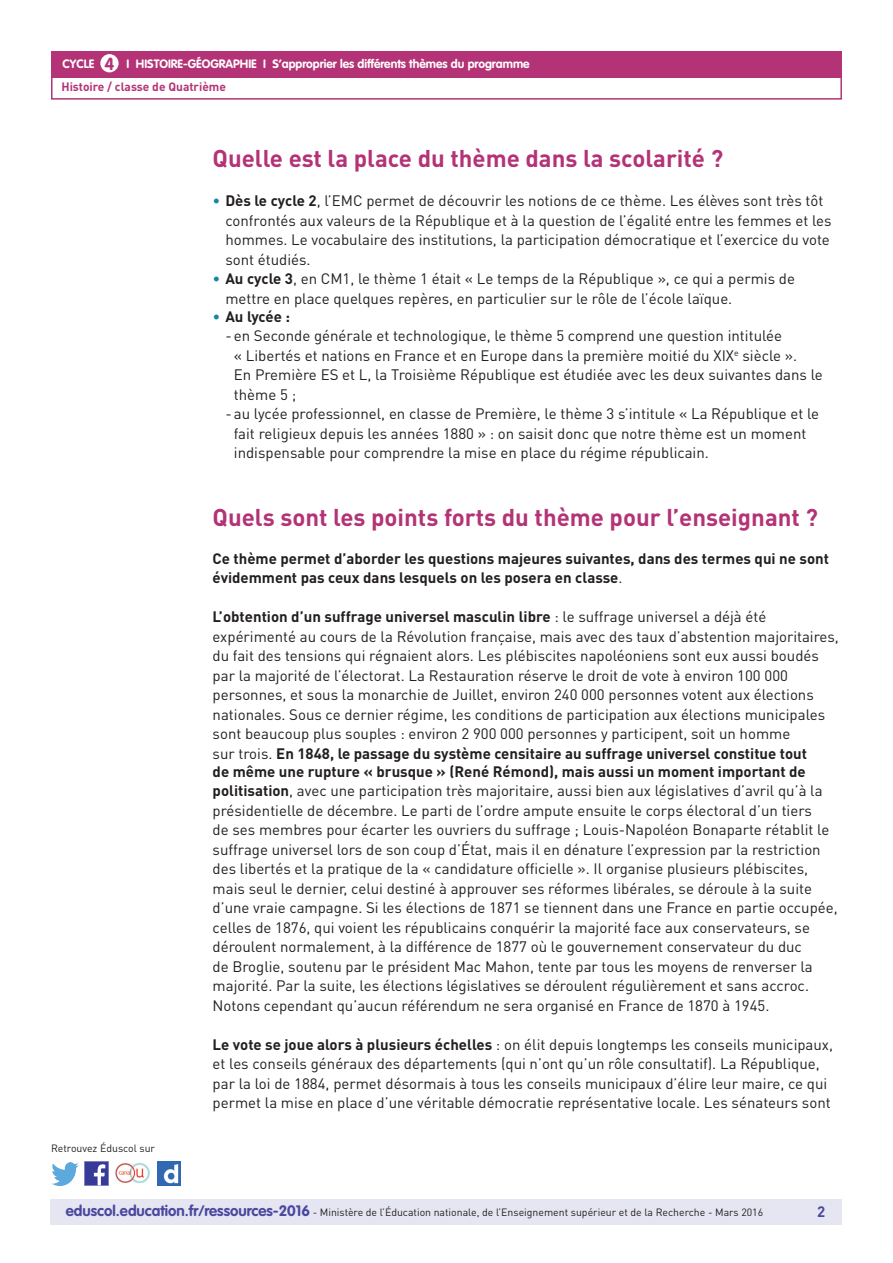
<style>
.page{position:relative;width:893px;height:1263px;background:#fff}
.page>*{position:absolute;margin:0;border:0;box-sizing:border-box;transform-origin:0 0}
.t1{font:700 24px "DIN Pro";color:#b43376}
.t2{font:15px/19.5px "DIN Pro";color:#231f20}
.t3{font:700 15px/19.5px "DIN Pro";color:#231f20}
.t4{font:700 15px "DIN Pro";color:#4a489e}
.t5{font:700 12px "VAG Rounded Std";color:#fff}
.t6{font:700 12px "DIN Pro";color:#b43376}
.t7{font:10.5px "DIN Pro";color:#231f20}
.s1{font-size:17.25px;color:#b43376}
.s2{color:#16879f}
.s3{font-weight:700}
.s4{font-weight:400;color:#16879f}
.s5{font-weight:400}
.s6{font-family:"VAG Rounded Std";font-weight:700;font-size:15px;color:#4a489e}
</style>
<div class="page">
<div style="left:50px;top:1199px;width:791px;height:26px;background:#e6e5f2"></div>
<div style="left:51px;top:51px;width:791px;height:27px;background:#b43376"></div>
<div style="left:100px;top:54px;width:19px;height:18px;background:#fff;border-radius:50%"></div>
<div style="left:51px;top:75px;width:791px;height:25px;border:2px solid #b43376"></div>
<img style="left:85px;top:1162px;width:23px;height:23px">
<img style="left:51px;top:1163px;width:28px;height:22px">
<img style="left:158px;top:1162px;width:22px;height:23px">
<img style="left:115px;top:1163px;width:35px;height:21px">
<p class="t5" style="left:63px;top:57px;width:468px">CYCLE <span class="s1">4</span> I histoire-géographie I S’approprier les différents thèmes du programme</p>
<p class="t6" style="left:61px;top:79px;width:166px">Histoire / classe de Quatrième</p>
<h1 class="t1" style="left:213px;top:143px;width:512px">Quelle est la place du thème dans la scolarité ?</h1>
<p class="t2" style="left:225px;top:191px;width:608px;text-indent:-13px"><span class="s2">•</span> <span class="s3">Dès le cycle 2</span>, l’EMC permet de découvrir les notions de ce thème. Les élèves sont très tôt confrontés aux valeurs de la République et à la question de l’égalité entre les femmes et les hommes. Le vocabulaire des institutions, la participation démocratique et l’exercice du vote sont étudiés.</p>
<p class="t2" style="left:225px;top:269px;width:571px;text-indent:-13px"><span class="s2">•</span> <span class="s3">Au cycle 3</span>, en CM1, le thème 1 était « Le temps de la République », ce qui a permis de mettre en place quelques repères, en particulier sur le rôle de l’école laïque.</p>
<p class="t3" style="left:213px;top:306px;width:79px"><span class="s4">•</span> Au lycée :</p>
<p class="t2" style="left:234px;top:326px;width:590px;text-indent:-9px">- en Seconde générale et technologique, le thème 5 comprend une question intitulée<br>« Libertés et nations en France et en Europe dans la première moitié du XIX<sup>e</sup> siècle ».<br>En Première ES et L, la Troisième République est étudiée avec les deux suivantes dans le thème 5 ;</p>
<p class="t2" style="left:234px;top:404px;width:587px;text-indent:-9px">- au lycée professionnel, en classe de Première, le thème 3 s’intitule « La République et le fait religieux depuis les années 1880 » : on saisit donc que notre thème est un moment indispensable pour comprendre la mise en place du régime républicain.</p>
<p class="t7" style="left:51px;top:1141px;width:106px">Retrouvez Éduscol sur</p>
<h1 class="t1" style="left:213px;top:501px;width:607px">Quels sont les points forts du thème pour l’enseignant ?</h1>
<p class="t3" style="left:213px;top:548px;width:618px">Ce thème permet d’aborder les questions majeures suivantes, dans des termes qui ne sont évidemment pas ceux dans lesquels on les posera en classe<span class="s5">.</span></p>
<p class="t2" style="left:213px;top:606px;width:628px"><span class="s3">L’obtention d’un suffrage universel masculin libre</span> : le suffrage universel a déjà été expérimenté au cours de la Révolution française, mais avec des taux d’abstention majoritaires, du fait des tensions qui régnaient alors. Les plébiscites napoléoniens sont eux aussi boudés par la majorité de l’électorat. La Restauration réserve le droit de vote à environ 100 000 personnes, et sous la monarchie de Juillet, environ 240 000 personnes votent aux élections nationales. Sous ce dernier régime, les conditions de participation aux élections municipales sont beaucoup plus souples : environ 2 900 000 personnes y participent, soit un homme<br>sur trois. <span class="s3">En 1848, le passage du système censitaire au suffrage universel constitue tout</span></p>
<p class="t2" style="left:213px;top:761px;width:627px"><span class="s3">de même une rupture « brusque » (René Rémond), mais aussi un moment important de politisation</span>, avec une participation très majoritaire, aussi bien aux législatives d’avril qu’à la présidentielle de décembre. Le parti de l’ordre ampute ensuite le corps électoral d’un tiers<br>de ses membres pour écarter les ouvriers du suffrage ; Louis-Napoléon Bonaparte rétablit le suffrage universel lors de son coup d’État, mais il en dénature l’expression par la restriction des libertés et la pratique de la « candidature officielle ». Il organise plusieurs plébiscites, mais seul le dernier, celui destiné à approuver ses réformes libérales, se déroule à la suite d’une vraie campagne. Si les élections de 1871 se tiennent dans une France en partie occupée, celles de 1876, qui voient les républicains conquérir la majorité face aux conservateurs, se déroulent normalement, à la différence de 1877 où le gouvernement conservateur du duc<br>de Broglie, soutenu par le président Mac Mahon, tente par tous les moyens de renverser la majorité. Par la suite, les élections législatives se déroulent régulièrement et sans accroc.<br>Notons cependant qu’aucun référendum ne sera organisé en France de 1870 à 1945.</p>
<p class="t2" style="left:213px;top:1034px;width:622px"><span class="s3">Le vote se joue alors à plusieurs échelles</span> : on élit depuis longtemps les conseils municipaux, et les conseils généraux des départements (qui n’ont qu’un rôle consultatif). La République, par la loi de 1884, permet désormais à tous les conseils municipaux d’élire leur maire, ce qui permet la mise en place d’une véritable démocratie représentative locale. Les sénateurs sont</p>
<p class="t7" style="left:66px;top:1205px;width:699px"><span class="s6">eduscol.education.fr/ressources-2016</span> - Ministère de l’Éducation nationale, de l’Enseignement supérieur et de la Recherche - Mars 2016</p>
<p class="t4" style="left:817px;top:1201px;width:10px">2</p>
</div>
